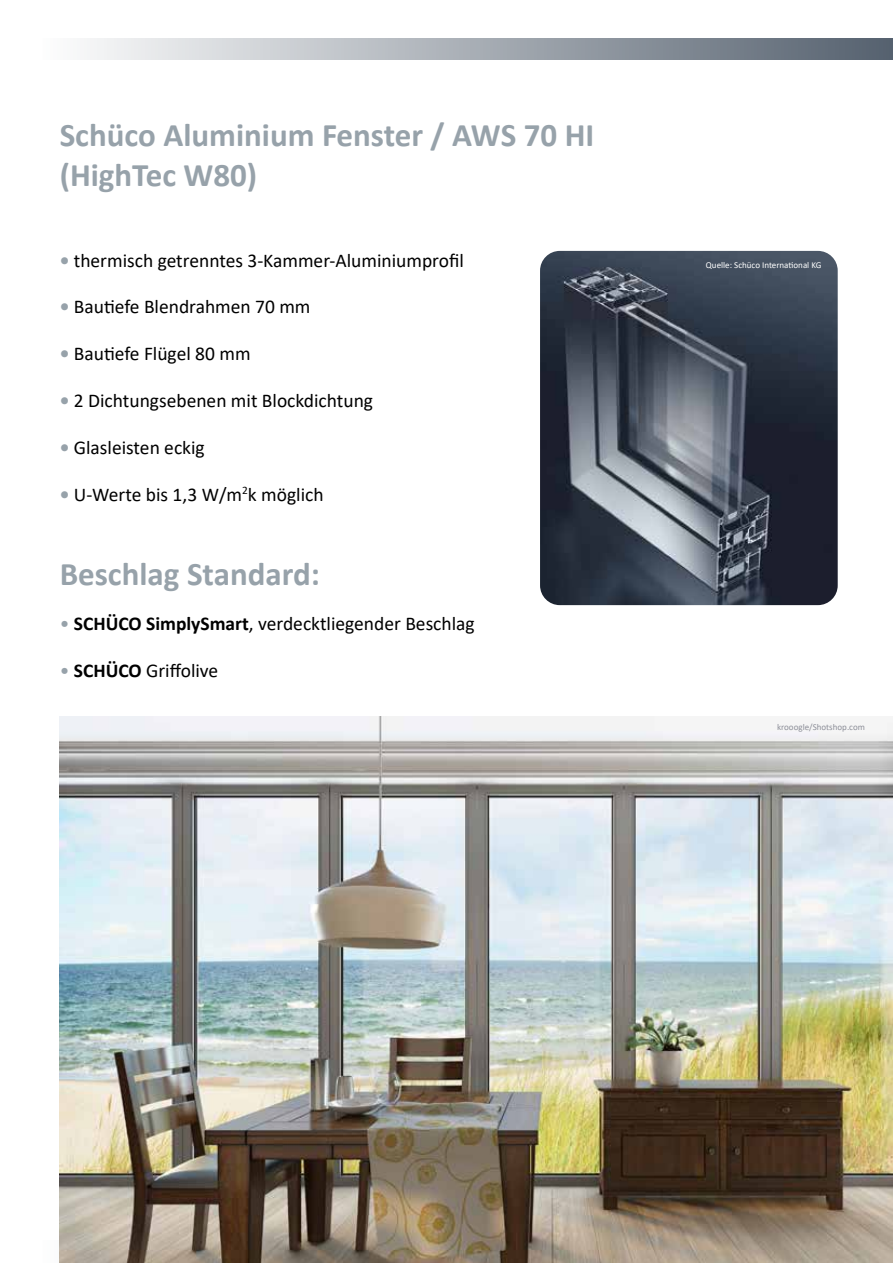
<style>
.page{position:relative;width:893px;height:1263px;background:#fff}
.page>*{position:absolute;margin:0;border:0;box-sizing:border-box;transform-origin:0 0}
.t1{font:700 33px/39.6px "Calibri";color:#97a2aa}
.t2{font:19.5px "Calibri";color:#000}
.t3{font:9px "Calibri";color:#fff}
.t4{font:9px "Calibri";color:#8d8f99}
.s1{font-weight:700;color:#97a2aa}
.s2{color:#97a2aa}
.s3{font-weight:700}
</style>
<div class="page">
<div style="left:43px;top:38px;width:850px;height:22px;background:linear-gradient(to right,#fdfdfd,#55616f)"></div>
<img style="left:540px;top:251px;width:298px;height:354px">
<img style="left:60px;top:716px;width:833px;height:547px">
<h1 class="t1" style="left:60px;top:115px;width:536px">Schüco Aluminium Fenster / AWS 70 HI (HighTec W80)</h1>
<p class="t2" style="left:60px;top:247px;width:406px"><span class="s1">•</span> thermisch getrenntes 3-Kammer-Aluminiumprofil</p>
<p class="t2" style="left:60px;top:293px;width:252px"><span class="s1">•</span> Bautiefe Blendrahmen 70 mm</p>
<p class="t2" style="left:60px;top:340px;width:192px"><span class="s1">•</span> Bautiefe Flügel 80 mm</p>
<p class="t2" style="left:60px;top:387px;width:315px"><span class="s1">•</span> 2 Dichtungsebenen mit Blockdichtung</p>
<p class="t2" style="left:60px;top:434px;width:147px"><span class="s1">•</span> Glasleisten eckig</p>
<p class="t2" style="left:60px;top:481px;width:265px"><span class="s1">•</span> U-Werte bis 1,3 W/m<sup>2</sup>k möglich</p>
<h1 class="t1" style="left:60px;top:554px;width:262px">Beschlag Standard:</h1>
<p class="t2" style="left:60px;top:610px;width:417px"><span class="s2">•</span> <span class="s3">SCHÜCO SimplySmart</span>, verdecktliegender Beschlag</p>
<p class="t2" style="left:60px;top:657px;width:160px"><span class="s2">•</span> <span class="s3">SCHÜCO</span> Griffolive</p>
<p class="t3" style="left:706px;top:259px;width:117px">Quelle: Schüco International KG</p>
<p class="t4" style="left:777px;top:721px;width:89px">krooogle/Shotshop.com</p>
</div>
